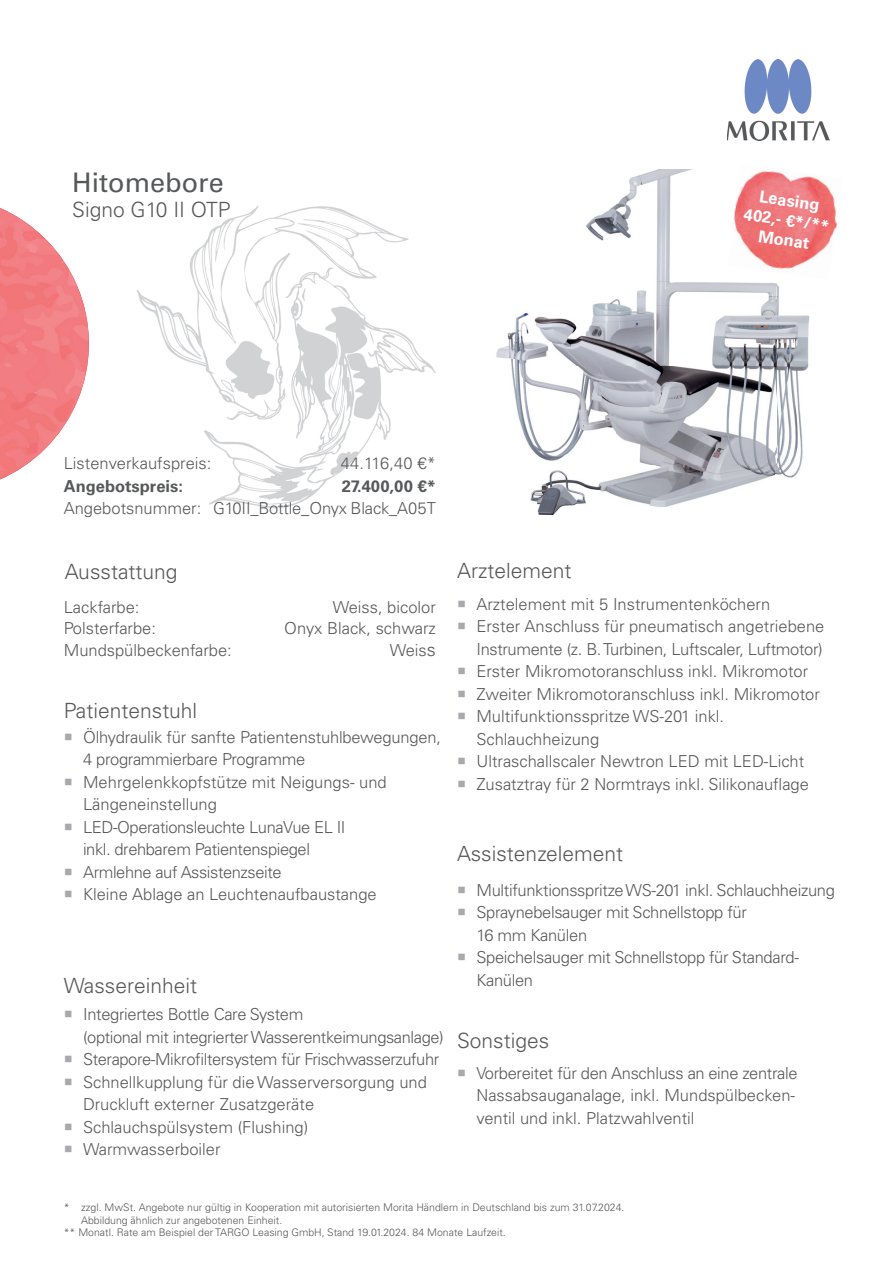
<style>
.page{position:relative;width:893px;height:1263px;background:#fff}
.page>*{position:absolute;margin:0;border:0;box-sizing:border-box;transform-origin:0 0}
.t1{font:27px "Univers LT Pro 55 Roman";color:#57585a}
.t2{font:300 21px "Univers LT Pro 45";color:#57585a}
.t3{font:300 16.5px/22.5px "Univers LT Pro 45";color:#57585a}
.t4{font:300 16.5px/22.5px "Univers LT Pro 45";letter-spacing:-.025em;color:#57585a}
.t5{font:300 16.5px/22.5px "Univers LT Pro 45";letter-spacing:-.02em;color:#57585a}
.t6{font:700 16.5px "Univers LT Pro 65";color:#57585a}
.t7{font:700 16.5px/19.8px "Univers LT Pro 65";color:#fff;text-align:center}
.t8{font:300 10.5px "Univers LT Pro 45";color:#57585a}
.s1{font-size:18px}
.s2{color:#a8a9ad}
</style>
<div class="page">
<img style="left:136px;top:206px;width:300px;height:303px">
<img style="left:727px;top:60px;width:102px;height:81px">
<img style="left:0;top:208px;width:89px;height:271px">
<img style="left:586px;top:169px;width:106px;height:99px">
<img style="left:776px;top:283px;width:34px;height:195px">
<img style="left:496px;top:268px;width:280px;height:246px">
<img style="left:727px;top:171px;width:110px;height:109px">
<h1 class="t1" style="left:72px;top:164px;width:153px">Hitomebore</h1>
<p class="t2" style="left:72px;top:196px;width:160px">Signo G10 II OTP</p>
<p class="t7" style="left:748px;top:184px;width:88px;rotate:8deg">Leasing<br>402,- €*/**<br>Monat</p>
<p class="t3" style="left:64px;top:452px;width:149px">Listenverkaufspreis:</p>
<p class="t3" style="left:341px;top:452px;width:97px">44.116,40 €*</p>
<p class="t6" style="left:64px;top:474px;width:121px">Angebotspreis:</p>
<p class="t6" style="left:342px;top:474px;width:96px">27.400,00 €*</p>
<p class="t3" style="left:64px;top:497px;width:374px">Angebotsnummer: G10II_Bottle_Onyx Black_A05T</p>
<p class="t2" style="left:65px;top:558px;width:114px">Ausstattung</p>
<p class="t3" style="left:64px;top:595px;width:77px">Lackfarbe:</p>
<p class="t3" style="left:333px;top:595px;width:104px">Weiss, bicolor</p>
<p class="t3" style="left:64px;top:616px;width:94px">Polsterfarbe:</p>
<p class="t3" style="left:284px;top:616px;width:153px">Onyx Black, schwarz</p>
<p class="t3" style="left:64px;top:639px;width:170px">Mundspülbeckenfarbe:</p>
<p class="t3" style="left:390px;top:639px;width:47px">Weis<span class="s1">s</span></p>
<p class="t2" style="left:64px;top:697px;width:135px">Patientenstuhl</p>
<p class="t3" style="left:83px;top:725px;width:360px;text-indent:-19px"><span class="s2">○</span> Ölhydraulik für sanfte Patientenstuhlbewegungen,<br>4 programmierbare Programme</p>
<p class="t3" style="left:83px;top:770px;width:305px;text-indent:-19px"><span class="s2">○</span> Mehrgelenkkopfstütze mit Neigungs- und<br>Längeneinstellung</p>
<p class="t4" style="left:83px;top:815px;width:264px;text-indent:-19px"><span class="s2">○</span> LED-Operationsleuchte LunaVue EL II inkl. drehbarem Patientenspiegel</p>
<p class="t4" style="left:64px;top:860px;width:219px"><span class="s2">○</span> Armlehne auf Assistenzseite</p>
<p class="t3" style="left:64px;top:883px;width:314px"><span class="s2">○</span> Kleine Ablage an Leuchtenaufbaustange</p>
<p class="t2" style="left:64px;top:972px;width:135px">Wassereinheit</p>
<p class="t4" style="left:83px;top:1003px;width:362px;text-indent:-19px"><span class="s2">○</span> Integriertes Bottle Care System<br>(optional mit integrierter Wasserentkeimungsanlage)</p>
<p class="t4" style="left:64px;top:1048px;width:377px"><span class="s2">○</span> Sterapore-Mikrofiltersystem für Frischwasserzufuhr</p>
<p class="t3" style="left:83px;top:1070px;width:345px;text-indent:-19px"><span class="s2">○</span> Schnellkupplung für die Wasserversorgung und<br>Druckluft externer Zusatzgeräte</p>
<p class="t3" style="left:64px;top:1115px;width:246px"><span class="s2">○</span> Schlauchspülsystem (Flushing)</p>
<p class="t3" style="left:64px;top:1138px;width:158px"><span class="s2">○</span> Warmwasserboiler</p>
<p class="t2" style="left:457px;top:557px;width:116px">Arztelement</p>
<p class="t3" style="left:457px;top:592px;width:315px"><span class="s2">○</span> Arztelement mit 5 Instrumentenköchern</p>
<p class="t3" style="left:457px;top:615px;width:369px;text-align:right"><span class="s2">○</span> Erster Anschluss für pneumatisch angetriebene<br>Instrumente (z. B. Turbinen, Luftscaler, Luftmotor)</p>
<p class="t3" style="left:457px;top:660px;width:353px"><span class="s2">○</span> Erster Mikromotoranschluss inkl. Mikromotor</p>
<p class="t3" style="left:457px;top:682px;width:364px"><span class="s2">○</span> Zweiter Mikromotoranschluss inkl. Mikromotor</p>
<p class="t3" style="left:476px;top:705px;width:249px;text-indent:-19px"><span class="s2">○</span> Multifunktionsspritze WS-201 inkl.<br>Schlauchheizung</p>
<p class="t3" style="left:457px;top:750px;width:349px"><span class="s2">○</span> Ultraschallscaler Newtron LED mit LED-Licht</p>
<p class="t3" style="left:457px;top:772px;width:353px"><span class="s2">○</span> Zusatztray für 2 Normtrays inkl. Silikonauflage</p>
<p class="t2" style="left:457px;top:840px;width:168px">Assistenzelement</p>
<p class="t5" style="left:457px;top:878px;width:379px"><span class="s2">○</span> Multifunktionsspritze WS-201 inkl. Schlauchheizung</p>
<p class="t5" style="left:476px;top:900px;width:272px;text-indent:-19px"><span class="s2">○</span> Spraynebelsauger mit Schnellstopp für<br>16 mm Kanülen</p>
<p class="t5" style="left:476px;top:945px;width:324px;text-indent:-19px"><span class="s2">○</span> Speichelsauger mit Schnellstopp für Standard-<br>Kanülen</p>
<p class="t2" style="left:457px;top:1026px;width:94px">Sonstiges</p>
<p class="t3" style="left:476px;top:1061px;width:323px;text-indent:-19px"><span class="s2">○</span> Vorbereitet für den Anschluss an eine zentrale<br>Nassabsauganalage, inkl. Mundspülbecken&shy;ventil und inkl. Platzwahlventil</p>
<p class="t8" style="left:64px;top:1200px;width:562px">* zzgl. MwSt. Angebote nur gültig in Kooperation mit autorisierten Morita Händlern in Deutschland bis zum 31.07.2024.</p>
<p class="t8" style="left:81px;top:1213px;width:203px">Abbildung ähnlich zur angebotenen Einheit.</p>
<p class="t8" style="left:64px;top:1225px;width:443px">** Monatl. Rate am Beispiel der TARGO Leasing GmbH, Stand 19.01.2024. 84 Monate Laufzeit.</p>
</div>
